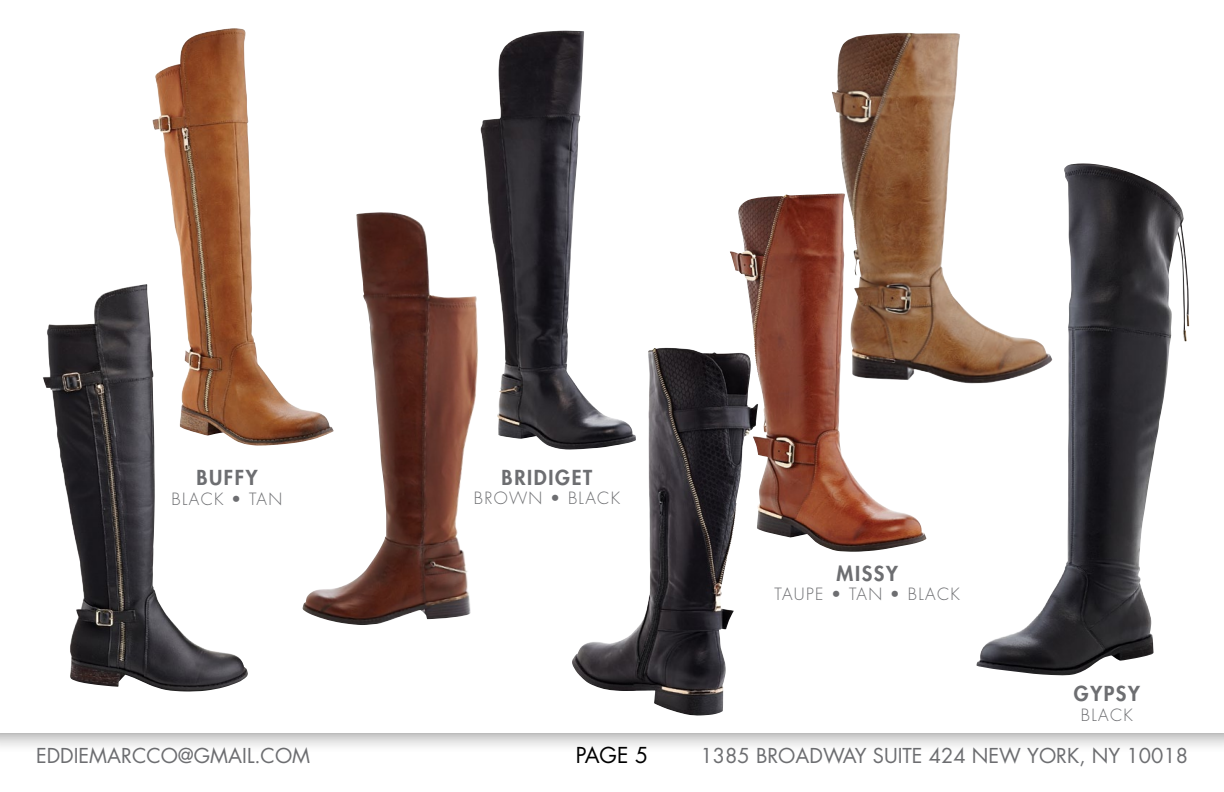
<style>
.page{position:relative;width:1224px;height:792px;background:#fff}
.page>*{position:absolute;margin:0;border:0;box-sizing:border-box;transform-origin:0 0}
.t1{font:21.4px "Futura";color:#000}
.t2{font:20px "Futura";color:#6d6e71}
.t3{font:800 20px "Futura";letter-spacing:.08em;color:#6d6e71}
.t4{font:300 16.4px "Futura";letter-spacing:.08em;color:#6d6e71}
</style>
<div class="page">
<div style="left:0;top:0;width:1224px;height:752px;background:#000;opacity:.5"></div>
<div style="left:0;top:0;width:1224px;height:733px;background:#fff"></div>
<img style="left:43px;top:285px;width:205px;height:407px">
<img style="left:832px;top:33px;width:144px;height:351px">
<img style="left:730px;top:193px;width:197px;height:359px">
<img style="left:152px;top:29px;width:150px;height:417px">
<img style="left:976px;top:163px;width:211px;height:513px">
<img style="left:572px;top:347px;width:162px;height:369px">
<img style="left:481px;top:31px;width:155px;height:419px">
<img style="left:302px;top:213px;width:176px;height:412px">
<p class="t3" style="left:196px;top:465px;width:63px">BUFFY</p>
<p class="t4" style="left:172px;top:489px;width:112px">BLACK • TAN</p>
<p class="t3" style="left:502px;top:465px;width:92px">BRIDIGET</p>
<p class="t4" style="left:474px;top:488px;width:148px">BROWN • BLACK</p>
<p class="t3" style="left:837px;top:561px;width:63px">MISSY</p>
<p class="t4" style="left:775px;top:584px;width:187px">TAUPE • TAN • BLACK</p>
<p class="t3" style="left:1074px;top:681px;width:68px">GYPSY</p>
<p class="t4" style="left:1081px;top:705px;width:53px">BLACK</p>
<p class="t2" style="left:36px;top:743px;width:276px">EDDIEMARCCO@GMAIL.COM</p>
<p class="t1" style="left:576px;top:741px;width:74px">PAGE 5</p>
<p class="t2" style="left:701px;top:743px;width:489px">1385 BROADWAY SUITE 424 NEW YORK, NY 10018</p>
</div>
